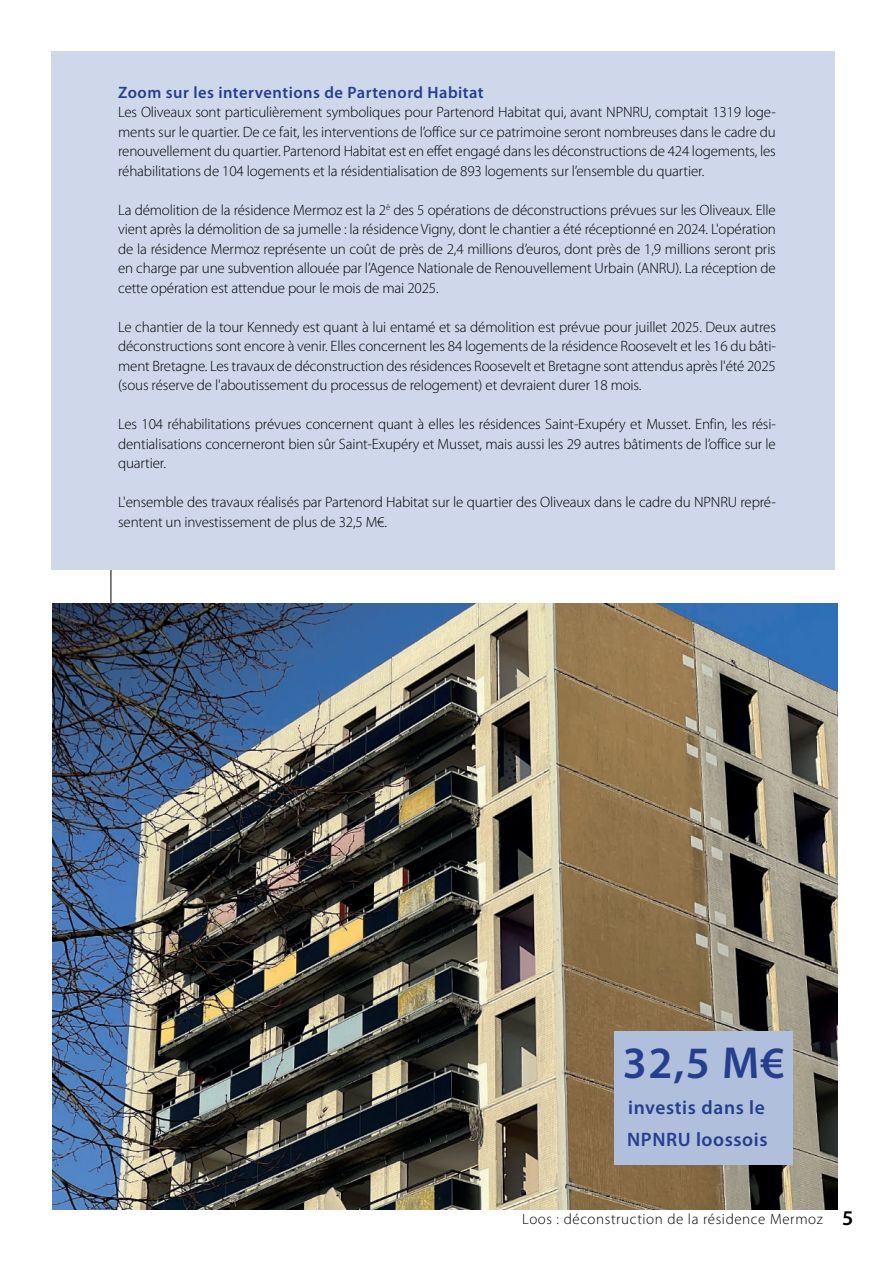
<style>
.page{position:relative;width:893px;height:1263px;background:#fff}
.page>*{position:absolute;margin:0;border:0;box-sizing:border-box;transform-origin:0 0}
.t1{font:600 45px "Myriad Pro";color:#253f8e}
.t2{font:600 21px "Myriad Pro";color:#000001}
.t3{font:600 19.5px/32px "Myriad Pro";letter-spacing:.03em;color:#253f8e}
.t4{font:600 16.5px "Myriad Pro";letter-spacing:.03em;color:#253f8e}
.t5{font:300 15px/19.5px "Myriad Pro";letter-spacing:-.01em;color:#000001;text-align:justify}
.t6{font:300 15px "Myriad Pro";letter-spacing:.04em;color:#040503}
</style>
<div class="page">
<hr style="left:111px;top:140px;width:1px;height:1029px;background:#000001">
<div style="left:51px;top:52px;width:783px;height:518px;background:#ced8ea"></div>
<img style="left:52px;top:604px;width:786px;height:606px">
<div style="left:614px;top:1031px;width:179px;height:134px;background:#b0bfdc"></div>
<p class="t4" style="left:118px;top:82px;width:367px">Zoom sur les interventions de Partenord Habitat</p>
<p class="t5" style="left:118px;top:102px;width:659px">Les Oliveaux sont particulièrement symboliques pour Partenord Habitat qui, avant NPNRU, comptait 1319 loge&shy;ments sur le quartier. De ce fait, les interventions de l’office sur ce patrimoine seront nombreuses dans le cadre du renouvellement du quartier. Partenord Habitat est en effet engagé dans les déconstructions de 424 logements, les réhabilitations de 104 logements et la résidentialisation de 893 logements sur l’ensemble du quartier.</p>
<p class="t5" style="left:118px;top:200px;width:659px">La démolition de la résidence Mermoz est la 2<sup>è</sup> des 5 opérations de déconstructions prévues sur les Oliveaux. Elle vient après la démolition de sa jumelle : la résidence Vigny, dont le chantier a été réceptionné en 2024. L'opération de la résidence Mermoz représente un coût de près de 2,4 millions d’euros, dont près de 1,9 millions seront pris en charge par une subvention allouée par l’Agence Nationale de Renouvellement Urbain (ANRU). La réception de cette opération est attendue pour le mois de mai 2025.</p>
<p class="t5" style="left:118px;top:317px;width:659px">Le chantier de la tour Kennedy est quant à lui entamé et sa démolition est prévue pour juillet 2025. Deux autres déconstructions sont encore à venir. Elles concernent les 84 logements de la résidence Roosevelt et les 16 du bâti&shy;ment Bretagne. Les travaux de déconstruction des résidences Roosevelt et Bretagne sont attendus après l'été 2025 (sous réserve de l'aboutissement du processus de relogement) et devraient durer 18 mois.</p>
<p class="t5" style="left:118px;top:414px;width:659px">Les 104 réhabilitations prévues concernent quant à elles les résidences Saint-Exupéry et Musset. Enfin, les rési&shy;dentialisations concerneront bien sûr Saint-Exupéry et Musset, mais aussi les 29 autres bâtiments de l’office sur le quartier.</p>
<p class="t5" style="left:118px;top:492px;width:659px">L'ensemble des travaux réalisés par Partenord Habitat sur le quartier des Oliveaux dans le cadre du NPNRU repré&shy;sentent un investissement de plus de 32,5 M€.</p>
<h1 class="t1" style="left:623px;top:1034px;width:163px">32,5 M€</h1>
<h3 class="t3" style="left:627px;top:1091px;width:142px">investis dans le<br>NPNRU loossois</h3>
<p class="t6" style="left:522px;top:1210px;width:302px">Loos : déconstruction de la résidence Mermoz</p>
<h2 class="t2" style="left:842px;top:1204px;width:13px">5</h2>
</div>
